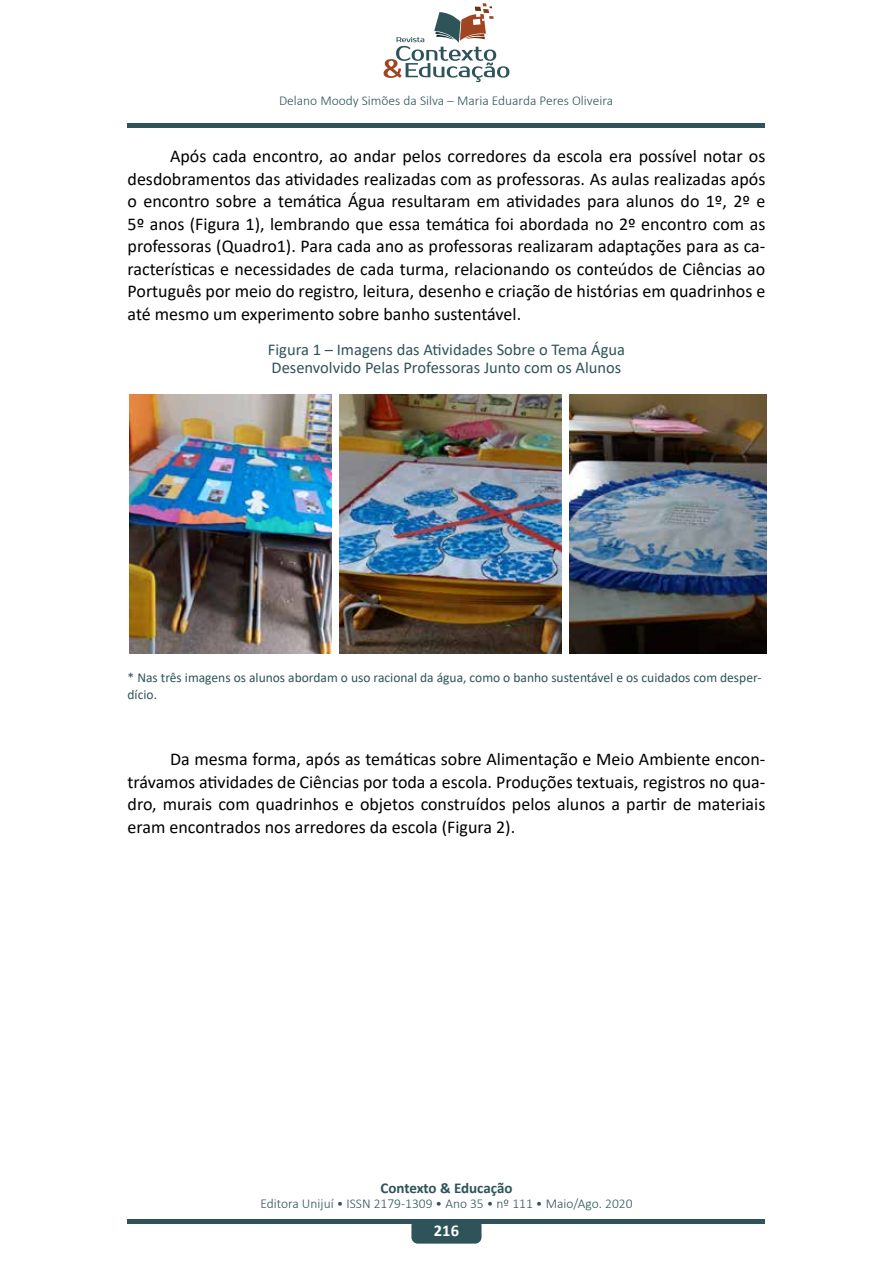
<style>
.page{position:relative;width:893px;height:1263px;background:#fff}
.page>*{position:absolute;margin:0;border:0;box-sizing:border-box;transform-origin:0 0}
.t1{font:18px/22.5px "Calibri";color:#000;text-align:justify}
.t2{font:16.5px/18px "Calibri";color:#2e5459}
.t3{font:700 16.5px "Calibri";color:#fff}
.t4{font:700 15px "Calibri";letter-spacing:-.005em;color:#2e5459}
.t5{font:300 13.5px "Calibri";color:#2e5459}
.t6{font:13.5px/16.5px "Calibri";color:#2e5459}
</style>
<div class="page">
<div style="left:128px;top:1219px;width:637px;height:5px;background:#2e5459"></div>
<div style="left:411px;top:1219px;width:71px;height:24px;background:#2e5459;border-radius:6px"></div>
<div style="left:128px;top:123px;width:637px;height:5px;background:#2e5459"></div>
<svg style="left:384px;top:3px;width:125px;height:79px"></svg>
<img style="left:129px;top:394px;width:202px;height:259px">
<img style="left:339px;top:394px;width:222px;height:259px">
<img style="left:569px;top:394px;width:198px;height:259px">
<p class="t5" style="left:279px;top:92px;width:336px">Delano Moody Simões da Silva – Maria Eduarda Peres Oliveira</p>
<p class="t1" style="left:128px;top:145px;width:639px;text-indent:43px">Após cada encontro, ao andar pelos corredores da escola era possível notar os desdobramentos das atividades realizadas com as professoras. As aulas realizadas após o encontro sobre a temática Água resultaram em atividades para alunos do 1º, 2º e 5º anos (Figura 1), lembrando que essa temática foi abordada no 2º encontro com as professoras (Quadro1). Para cada ano as professoras realizaram adaptações para as ca&shy;racterísticas e necessidades de cada turma, relacionando os conteúdos de Ciências ao Português por meio do registro, leitura, desenho e criação de histórias em quadrinhos e até mesmo um experimento sobre banho sustentável.</p>
<p class="t2" style="left:268px;top:340px;width:359px">Figura 1 – Imagens das Atividades Sobre o Tema Água<br>Desenvolvido Pelas Professoras Junto com os Alunos</p>
<p class="t6" style="left:128px;top:669px;width:635px">* Nas três imagens os alunos abordam o uso racional da água, como o banho sustentável e os cuidados com desper&shy;dício.</p>
<p class="t1" style="left:128px;top:747px;width:639px;text-indent:43px">Da mesma forma, após as temáticas sobre Alimentação e Meio Ambiente encon&shy;trávamos atividades de Ciências por toda a escola. Produções textuais, registros no qua&shy;dro, murais com quadrinhos e objetos construídos pelos alunos a partir de materiais eram encontrados nos arredores da escola (Figura 2).</p>
<p class="t4" style="left:380px;top:1177px;width:134px">Contexto &amp; Educação</p>
<p class="t5" style="left:260px;top:1195px;width:374px">Editora Unijuí • ISSN 2179-1309 • Ano 35 • nº 111 • Maio/Ago. 2020</p>
<p class="t3" style="left:434px;top:1219px;width:27px">216</p>
</div>
